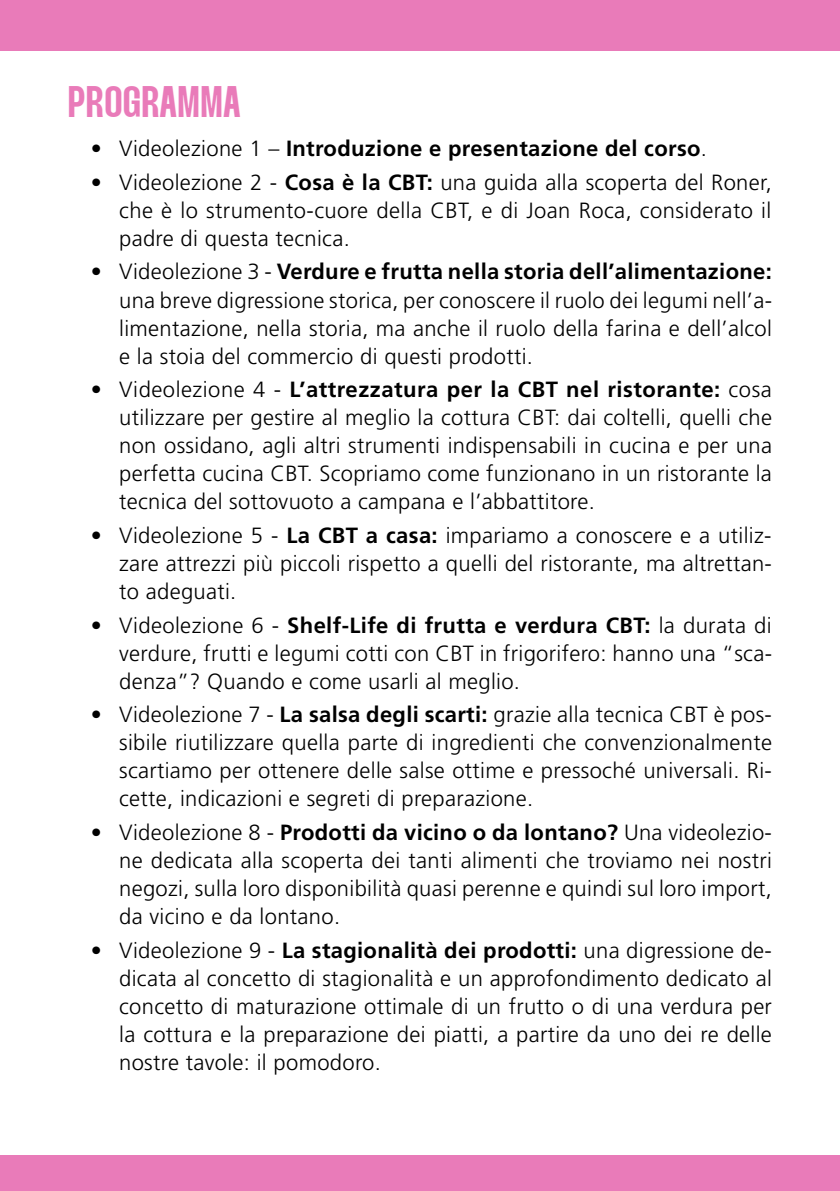
<style>
.page{position:relative;width:840px;height:1191px;background:#fff}
.page>*{position:absolute;margin:0;border:0;box-sizing:border-box;transform-origin:0 0}
.t1{font:44px "Thunder Semi Bold LC";letter-spacing:.025em;color:#e97bb9}
.t2{font:300 22px/28px "Frutiger LT Std";letter-spacing:.015em;color:#000;text-align:justify}
.t3{font:700 22px "Frutiger LT Std";letter-spacing:.015em;color:#000}
.s1{font-weight:300}
.s2{font-weight:700}
</style>
<div class="page">
<div style="left:0;top:0;width:839px;height:51px;background:#e97bb9"></div>
<div style="left:0;top:1155px;width:839px;height:36px;background:#e97bb9"></div>
<h1 class="t1" style="left:68px;top:82px;width:174px">PROGRAMMA</h1>
<p class="t3" style="left:91px;top:135px;width:617px"><span class="s1">• Videolezione 1 –</span> Introduzione e presentazione del corso<span class="s1">.</span></p>
<p class="t2" style="left:119px;top:168px;width:654px;text-indent:-28px">• Videolezione 2 - <span class="s2">Cosa è la CBT:</span> una guida alla scoperta del Roner, che è lo strumento-cuore della CBT, e di Joan Roca, considerato il padre di questa tecnica.</p>
<p class="t2" style="left:119px;top:258px;width:654px;text-indent:-28px">• Videolezione 3 - <span class="s2">Verdure e frutta nella storia dell’alimentazione: </span>una breve digressione storica, per conoscere il ruolo dei legumi nell’a&shy;limentazione, nella storia, ma anche il ruolo della farina e dell’alcol e la stoia del commercio di questi prodotti.</p>
<p class="t2" style="left:119px;top:376px;width:654px;text-indent:-28px">• Videolezione 4 - <span class="s2">L’attrezzatura per la CBT nel ristorante:</span> cosa utilizzare per gestire al meglio la cottura CBT: dai coltelli, quelli che non ossidano, agli altri strumenti indispensabili in cucina e per una perfetta cucina CBT. Scopriamo come funzionano in un ristorante la tecnica del sottovuoto a campana e l’abbattitore.</p>
<p class="t2" style="left:119px;top:521px;width:654px;text-indent:-28px">• Videolezione 5 - <span class="s2">La CBT a casa:</span> impariamo a conoscere e a utiliz&shy;zare attrezzi più piccoli rispetto a quelli del ristorante, ma altrettan&shy;to adeguati.</p>
<p class="t2" style="left:119px;top:611px;width:654px;text-indent:-28px">• Videolezione 6 - <span class="s2">Shelf-Life di frutta e verdura CBT:</span> la durata di verdure, frutti e legumi cotti con CBT in frigorifero: hanno una “sca&shy;denza”? Quando e come usarli al meglio.</p>
<p class="t2" style="left:119px;top:701px;width:654px;text-indent:-28px">• Videolezione 7 - <span class="s2">La salsa degli scarti:</span> grazie alla tecnica CBT è pos&shy;sibile riutilizzare quella parte di ingredienti che convenzionalmente scartiamo per ottenere delle salse ottime e pressoché universali. Ri&shy;cette, indicazioni e segreti di preparazione.</p>
<p class="t2" style="left:119px;top:819px;width:654px;text-indent:-28px">• Videolezione 8 - <span class="s2">Prodotti da vicino o da lontano?</span> Una videolezio&shy;ne dedicata alla scoperta dei tanti alimenti che troviamo nei nostri negozi, sulla loro disponibilità quasi perenne e quindi sul loro import, da vicino e da lontano.</p>
<p class="t2" style="left:119px;top:936px;width:654px;text-indent:-28px">• Videolezione 9 - <span class="s2">La stagionalità dei prodotti:</span> una digressione de&shy;dicata al concetto di stagionalità e un approfondimento dedicato al concetto di maturazione ottimale di un frutto o di una verdura per la cottura e la preparazione dei piatti, a partire da uno dei re delle nostre tavole: il pomodoro.</p>
</div>
